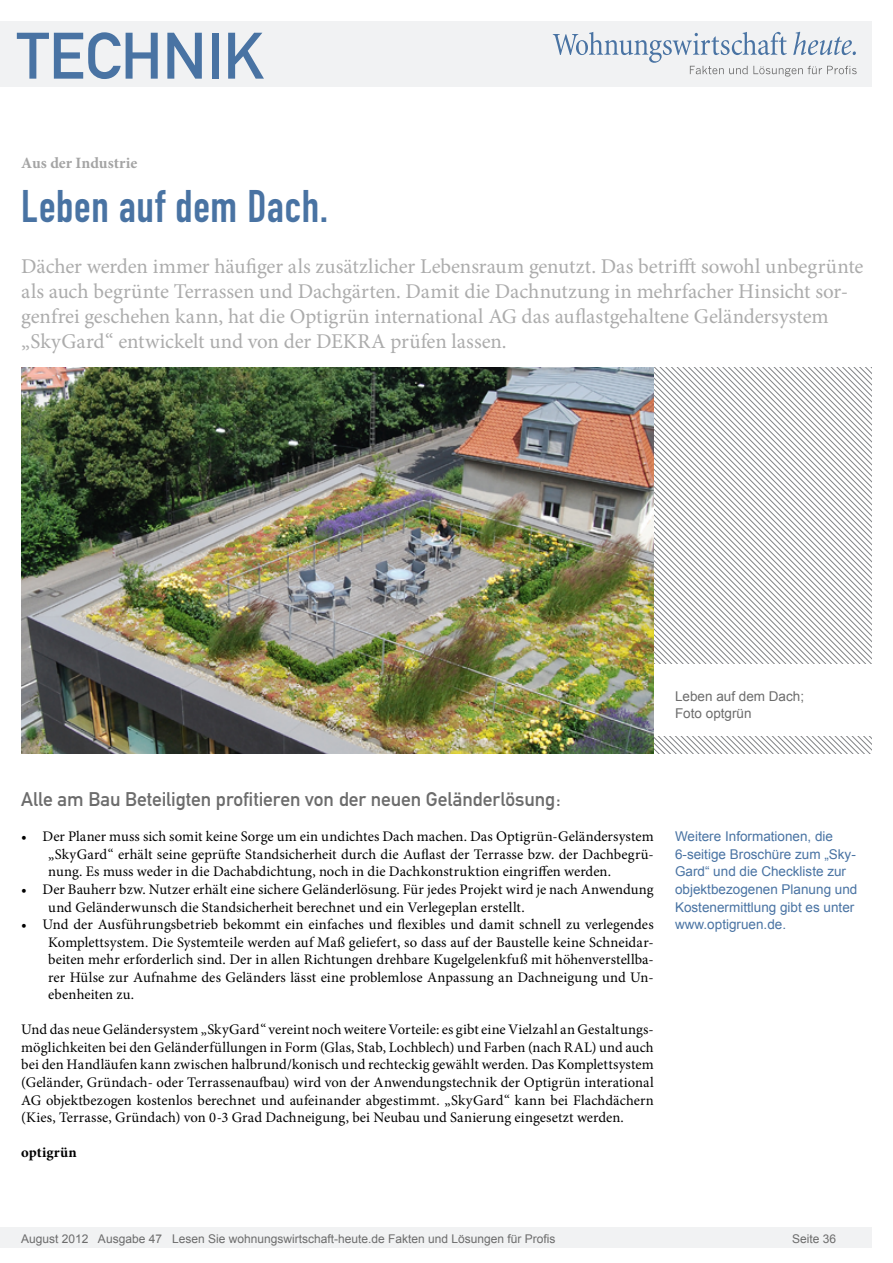
<style>
.page{position:relative;width:893px;height:1263px;background:#fff}
.page>*{position:absolute;margin:0;border:0;box-sizing:border-box;transform-origin:0 0}
.t1{font:64.5px "DIN Mittelschrift";color:#4973a3}
.Überschrift_Groß{font:45px "DIN Engschrift";letter-spacing:.015em;color:#4973a3}
.Anlesetext{font:21px/25.2px "Minion Pro";letter-spacing:-.005em;color:#acacac}
.Überschrift_Grau{font:19.5px "DIN Mittelschrift";letter-spacing:-.005em;color:#6c6c6c}
.Kategorie{font:700 15.75px "Minion Pro";color:#a4a4a4}
.Fließtext_erste_Zeil{font:14.7px/17.5px "Minion Pro";letter-spacing:.005em;color:#000;text-align:justify}
.AUTOR{font:700 14.7px "Minion Pro";letter-spacing:.02em;color:#000}
.Info{font:13.5px/17.5px "Arial";color:#4973a3}
.Bildunterschrift{font:13.5px "Arial";color:#6c6c6c}
.t2{font:12px "Arial";color:#6c6c6c}
</style>
<div class="page">
<div style="left:0;top:1227px;width:872px;height:20px;background:#f1f2f3"></div>
<div style="left:0;top:21px;width:872px;height:66px;background:#f1f2f3"></div>
<svg style="left:553px;top:32px;width:304px;height:45px"></svg>
<svg style="left:654px;top:367px;width:218px;height:95px"></svg>
<svg style="left:654px;top:462px;width:218px;height:291px"></svg>
<div style="left:654px;top:664px;width:237px;height:72px;background:#fff"></div>
<img style="left:21px;top:367px;width:633px;height:386px">
<h1 class="t1" style="left:17px;top:18px;width:249px">TECHNIK</h1>
<p class="Kategorie" style="left:21px;top:152px;width:118px">Aus der Industrie</p>
<p class="Überschrift_Groß" style="left:21px;top:180px;width:309px">Leben auf dem Dach.</p>
<p class="Anlesetext" style="left:21px;top:253px;width:844px">Dächer werden immer häufiger als zusätzlicher Lebensraum genutzt. Das betrifft sowohl unbegrünte als auch begrünte Terrassen und Dachgärten. Damit die Dachnutzung in mehrfacher Hinsicht sor&shy;genfrei geschehen kann, hat die Optigrün international AG das auflastgehaltene Geländersystem „SkyGard“ entwickelt und von der DEKRA prüfen lassen.</p>
<p class="Bildunterschrift" style="left:675px;top:687px;width:131px">Leben auf dem Dach;</p>
<p class="Bildunterschrift" style="left:675px;top:705px;width:78px">Foto optgrün</p>
<p class="Überschrift_Grau" style="left:21px;top:788px;width:541px">Alle am Bau Beteiligten profitieren von der neuen Geländerlösung:</p>
<p class="Fließtext_erste_Zeil" style="left:48px;top:828px;width:607px;text-indent:-27px">• Der Planer muss sich somit keine Sorge um ein undichtes Dach machen. Das Optigrün-Geländersystem „SkyGard“ erhält seine geprüfte Standsicherheit durch die Auflast der Terrasse bzw. der Dachbegrü&shy;nung. Es muss weder in die Dachabdichtung, noch in die Dachkonstruktion eingriffen werden.</p>
<p class="Fließtext_erste_Zeil" style="left:48px;top:880px;width:607px;text-indent:-27px">• Der Bauherr bzw. Nutzer erhält eine sichere Geländerlösung. Für jedes Projekt wird je nach Anwendung und Geländerwunsch die Standsicherheit berechnet und ein Verlegeplan erstellt.</p>
<p class="Fließtext_erste_Zeil" style="left:48px;top:916px;width:607px;text-indent:-27px">• Und der Ausführungsbetrieb bekommt ein einfaches und flexibles und damit schnell zu verlegendes Komplettsystem. Die Systemteile werden auf Maß geliefert, so dass auf der Baustelle keine Schneidar&shy;beiten mehr erforderlich sind. Der in allen Richtungen drehbare Kugelgelenkfuß mit höhenverstellba&shy;rer Hülse zur Aufnahme des Geländers lässt eine problemlose Anpassung an Dachneigung und Un&shy;ebenheiten zu.</p>
<p class="Fließtext_erste_Zeil" style="left:21px;top:1021px;width:634px">Und das neue Geländersystem „SkyGard“ vereint noch weitere Vorteile: es gibt eine Vielzahl an Gestaltungs&shy;möglichkeiten bei den Geländerfüllungen in Form (Glas, Stab, Lochblech) und Farben (nach RAL) und auch bei den Handläufen kann zwischen halbrund/konisch und rechteckig gewählt werden. Das Komplettsystem (Geländer, Gründach- oder Terrassenaufbau) wird von der Anwendungstechnik der Optigrün interational AG objektbezogen kostenlos berechnet und aufeinander abgestimmt. „SkyGard“ kann bei Flachdächern (Kies, Terrasse, Gründach) von 0-3 Grad Dachneigung, bei Neubau und Sanierung eingesetzt werden.</p>
<p class="AUTOR" style="left:21px;top:1142px;width:57px">optigrün</p>
<p class="Info" style="left:675px;top:828px;width:184px">Weitere Informationen, die<br>6-seitige Broschüre zum „Sky-<br>Gard“ und die Checkliste zur objektbezogenen Planung und<br>Kostenermittlung gibt es unter www.optigruen.de.</p>
<p class="t2" style="left:21px;top:1230px;width:536px">August 2012 Ausgabe 47 Lesen Sie wohnungswirtschaft-heute.de Fakten und Lösungen für Profis</p>
<p class="t2" style="left:792px;top:1231px;width:46px">Seite 36</p>
</div>
